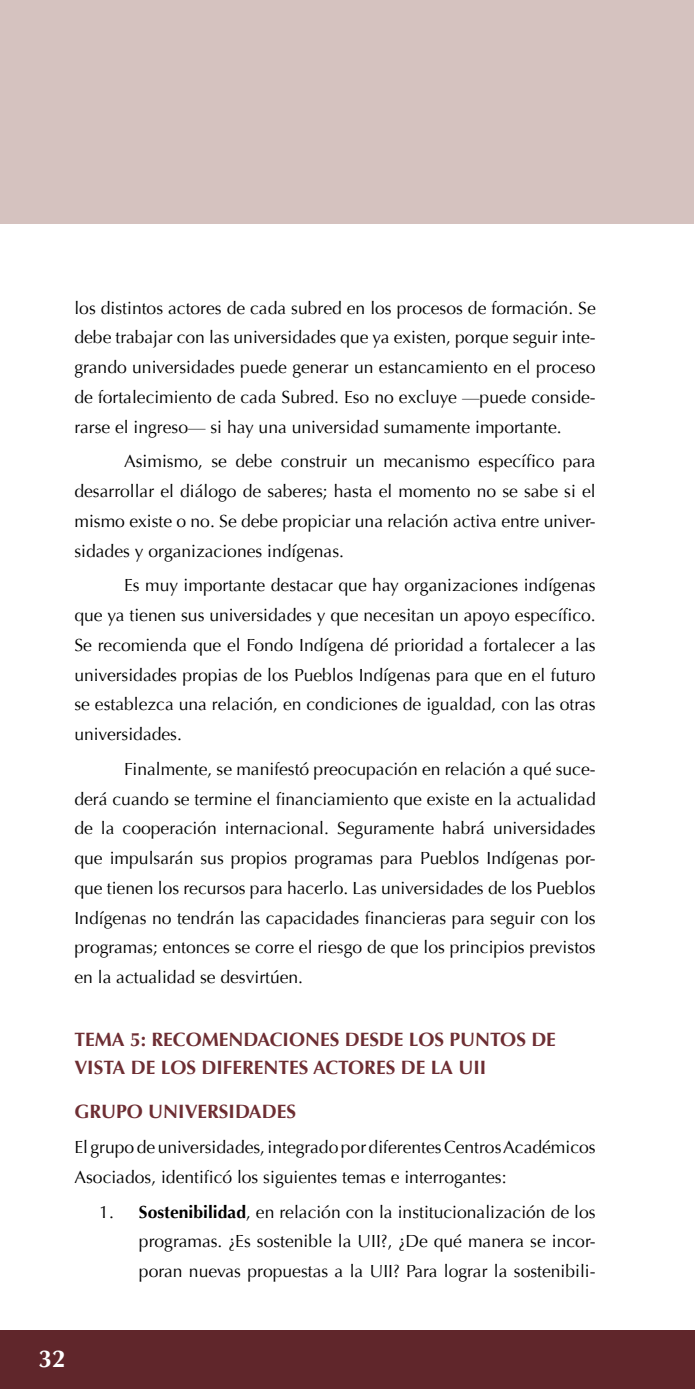
<style>
.page{position:relative;width:695px;height:1389px;background:#fff}
.page>*{position:absolute;margin:0;border:0;box-sizing:border-box;transform-origin:0 0}
.t1{font:700 24.5px "Optima";color:#fff}
.t2{font:700 19.25px "Optima";color:#6e2e33}
.t3{font:17.5px/29.8px "Optima";color:#000;text-align:justify}
.s1{font-weight:700}
</style>
<div class="page">
<div style="left:0;top:0;width:693px;height:223px;background:#d5c2bf"></div>
<div style="left:0;top:1330px;width:694px;height:59px;background:#60262b"></div>
<p class="t3" style="left:74px;top:293px;width:522px">los distintos actores de cada subred en los procesos de formación. Se debe trabajar con las universidades que ya existen, porque seguir inte&shy;grando universidades puede generar un estancamiento en el proceso de fortalecimiento de cada Subred. Eso no excluye —puede conside&shy;rarse el ingreso— si hay una universidad sumamente importante.</p>
<p class="t3" style="left:74px;top:447px;width:522px;text-indent:50px">Asimismo, se debe construir un mecanismo específico para desarrollar el diálogo de saberes; hasta el momento no se sabe si el mismo existe o no. Se debe propiciar una relación activa entre univer&shy;sidades y organizaciones indígenas.</p>
<p class="t3" style="left:74px;top:571px;width:522px;text-indent:50px">Es muy importante destacar que hay organizaciones indígenas que ya tienen sus universidades y que necesitan un apoyo específico.<br>Se recomienda que el Fondo Indígena dé prioridad a fortalecer a las universidades propias de los Pueblos Indígenas para que en el futuro se establezca una relación, en condiciones de igualdad, con las otras universidades.</p>
<p class="t3" style="left:74px;top:754px;width:522px;text-indent:50px">Finalmente, se manifestó preocupación en relación a qué suce&shy;derá cuando se termine el financiamiento que existe en la actualidad de la cooperación internacional. Seguramente habrá universidades que impulsarán sus propios programas para Pueblos Indígenas por&shy;que tienen los recursos para hacerlo. Las universidades de los Pueblos Indígenas no tendrán las capacidades financieras para seguir con los programas; entonces se corre el riesgo de que los principios previstos en la actualidad se desvirtúen.</p>
<p class="t2" style="left:74px;top:1028px;width:127px">TEMA 5: RECOMEN</p>
<p class="t2" style="left:243px;top:1028px;width:59px">DACIONES</p>
<p class="t2" style="left:344px;top:1028px;width:210px">DESDE LOS PUNTOS DE</p>
<p class="t2" style="left:74px;top:1056px;width:170px">VISTA DE LOS DIFEREN</p>
<p class="t2" style="left:278px;top:1056px;width:83px">TES ACTORES</p>
<p class="t2" style="left:400px;top:1056px;width:87px">DE LA UII</p>
<p class="t2" style="left:74px;top:1101px;width:212px">GRUPO UN IVERSIDADES</p>
<p class="t3" style="left:74px;top:1133px;width:522px">El grupo de universidades, integrado por diferentes Centros Académicos<br>Asociados, identificó los siguientes temas e interrogantes:</p>
<p class="t3" style="left:139px;top:1197px;width:458px;text-indent:-40px">1. <span class="s1">Sostenibilidad</span>, en relación con la institucionalización de los programas. ¿Es sostenible la UII?, ¿De qué manera se incor&shy;poran nuevas propuestas a la UII? Para lograr la sostenibili-</p>
<h1 class="t1" style="left:38px;top:1344px;width:29px">32</h1>
</div>
